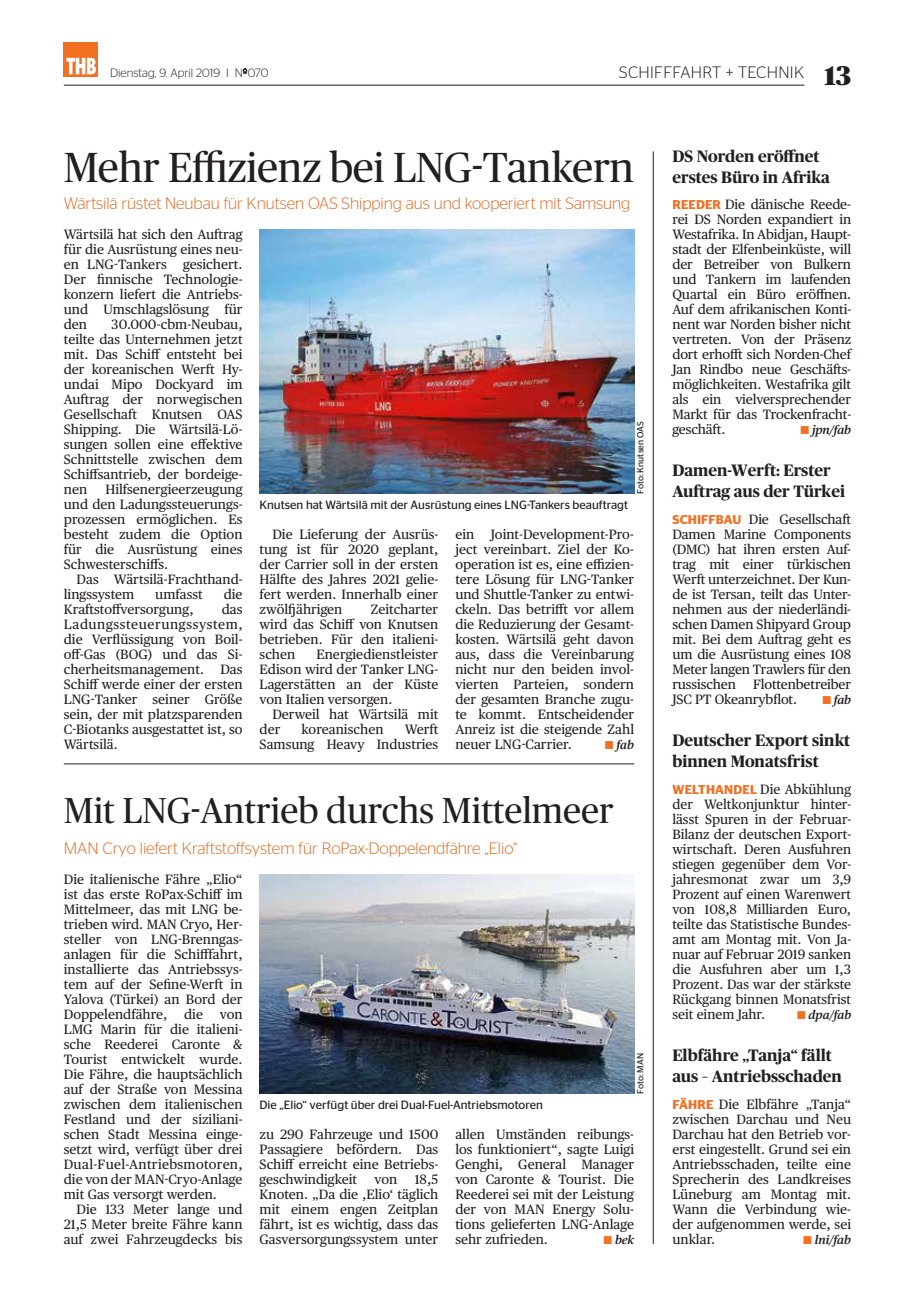
<style>
.page{position:relative;width:915px;height:1297px;background:#fff}
.page>*{position:absolute;margin:0;border:0;box-sizing:border-box;transform-origin:0 0}
.t1{font:42px "Publico Headline";letter-spacing:-.005em;color:#231f20}
.t2{font:36px "Publico Headline";color:#231f20}
.t3{font:700 16.5px/21px "Publico Headline";color:#231f20}
.t4{font:300 16.5px "Stag Sans";letter-spacing:-.005em;color:#e2681f}
.t5{font:300 16.5px "Stag Sans";letter-spacing:.02em;color:#231f20}
.t6{font:13.5px/15px "Publico Text";color:#231f20;text-align:justify}
.t7{font:12px "Stag Sans";color:#231f20}
.t8{font:italic 600 12px "Publico Text";letter-spacing:-.01em;color:#231f20}
.t9{font:300 12px "Stag Sans";color:#231f20}
.t10{font:9px "Stag Sans";color:#231f20}
.s1{font-family:"Publico Headline";font-weight:900;font-size:27px}
.s2{color:#f36f21}
.s3{font-family:"Stag Sans";font-weight:600;font-size:12.75px;color:#f36f21}
</style>
<div class="page">
<hr style="left:64px;top:85px;width:740px;height:1px;background:#231f20">
<svg style="left:243px;top:69px;width:4px;height:5px"></svg>
<div style="left:64px;top:43px;width:34px;height:34px;background:#f36f21"></div>
<svg style="left:66px;top:58px;width:30px;height:16px"></svg>
<hr style="left:652px;top:151px;width:1px;height:1093px;background:#231f20">
<img style="left:259px;top:229px;width:375px;height:265px">
<img style="left:259px;top:874px;width:375px;height:220px">
<hr style="left:64px;top:764px;width:570px;height:1px;background:#231f20">
<p class="t9" style="left:110px;top:66px;width:160px">Dienstag, 9. April 2019 I N<sup>o</sup>070</p>
<p class="t5" style="left:619px;top:63px;width:233px">SCHIFFFAHRT + TECHNIK <span class="s1">13</span></p>
<h1 class="t1" style="left:64px;top:138px;width:571px">Mehr Effizienz bei LNG-Tankern</h1>
<p class="t4" style="left:64px;top:194px;width:568px">Wärtsilä rüstet Neubau für Knutsen OAS Shipping aus und kooperiert mit Samsung</p>
<p class="t6" style="left:64px;top:226px;width:180px">Wärtsilä hat sich den Auftrag für die Ausrüstung eines neu&shy;en LNG-Tankers gesichert.<br>Der finnische Technologie&shy;konzern liefert die Antriebs&shy;und Umschlagslösung für den</p>
<p class="t6" style="left:64px;top:316px;width:180px;text-indent:48px">30.000-cbm-Neubau, teilte das Unternehmen jetzt mit. Das Schiff entsteht bei der koreanischen Werft Hy&shy;undai Mipo Dockyard im Auftrag der norwegischen Gesellschaft Knutsen OAS Shipping. Die Wärtsilä-Lö&shy;sungen sollen eine effektive Schnittstelle zwischen dem Schiffsantrieb, der bordeige&shy;nen</p>
<p class="t10" style="left:635px;top:494px;width:74px;rotate:-90deg">Foto: Knutsen OAS</p>
<p class="t6" style="left:64px;top:481px;width:180px;text-indent:41px">Hilfsenergieerzeugung und den Ladungssteuerungs&shy;prozessen ermöglichen. Es besteht zudem die Option für die Ausrüstung eines Schwesterschiffs.</p>
<p class="t6" style="left:64px;top:571px;width:180px;text-indent:13px">Das Wärtsilä-Frachthand&shy;lingssystem</p>
<p class="t7" style="left:259px;top:498px;width:370px">Knutsen hat Wärtsilä mit der Ausrüstung eines LNG-Tankers beauftragt</p>
<p class="t6" style="left:259px;top:526px;width:180px;text-indent:13px">Die Lieferung der Ausrüs&shy;tung ist für 2020 geplant, der Carrier soll in der ersten Hälfte des Jahres 2021 gelie&shy;fert werden. Innerhalb einer zwölfjährigen</p>
<p class="t6" style="left:455px;top:526px;width:180px">ein Joint-Development-Pro&shy;ject vereinbart. Ziel der Ko&shy;operation ist es, eine effizien&shy;tere Lösung für LNG-Tanker und Shuttle-Tanker zu entwi&shy;ckeln. Das betrifft vor allem die Reduzierung der Gesamt&shy;kosten. Wärtsilä geht davon aus, dass die Vereinbarung nicht nur den beiden invol&shy;vierten Parteien, sondern der gesamten Branche zugu&shy;te kommt. Entscheidender Anreiz ist die steigende Zahl neuer LNG-Carrier.</p>
<p class="t6" style="left:155px;top:586px;width:49px">umfasst</p>
<p class="t6" style="left:224px;top:586px;width:20px">die</p>
<p class="t6" style="left:64px;top:601px;width:131px">Kraftstoffversorgung,</p>
<p class="t6" style="left:259px;top:601px;width:180px;text-indent:111px">Zeitcharter wird das Schiff von Knutsen betrieben. Für den italieni&shy;schen</p>
<p class="t6" style="left:64px;top:601px;width:180px;text-indent:158px">das Ladungssteuerungssystem, die Verflüssigung von Boil&shy;off-Gas (BOG) und das Si&shy;cherheitsmanagement. Das Schiff werde einer der ersten LNG-Tanker seiner Größe sein, der mit platzsparenden C-Biotanks ausgestattet ist, so Wärtsilä.</p>
<p class="t6" style="left:259px;top:646px;width:180px;text-indent:57px">Energiedienstleister Edison wird der Tanker LNG-Lagerstätten an der Küste von Italien versorgen.</p>
<p class="t6" style="left:259px;top:706px;width:180px;text-indent:13px">Derweil hat Wärtsilä mit der</p>
<p class="t6" style="left:259px;top:721px;width:180px;text-align:right">Werft<br>Samsung Heavy Industries</p>
<p class="t6" style="left:301px;top:721px;width:83px">koreanischen</p>
<p class="t8" style="left:604px;top:735px;width:31px"><span class="s2">■</span> fab</p>
<h2 class="t2" style="left:64px;top:785px;width:551px">Mit LNG-Antrieb durchs Mittelmeer</h2>
<p class="t4" style="left:64px;top:839px;width:455px">MAN Cryo liefert Kraftstoffsystem für RoPax-Doppelendfähre „Elio“</p>
<p class="t6" style="left:64px;top:871px;width:180px">Die italienische Fähre „Elio“ ist das erste RoPax-Schiff im Mittelmeer, das mit LNG be&shy;trieben wird. MAN Cryo, Her&shy;steller von LNG-Brenngas&shy;anlagen für die Schifffahrt, installierte das Antriebssys&shy;tem auf der Sefine-Werft in Yalova (Türkei) an Bord der Doppelendfähre, die von LMG Marin für die italieni&shy;sche Reederei Caronte &amp; Tourist entwickelt wurde.<br>Die Fähre, die hauptsächlich auf der Straße von Messina zwischen dem italienischen Festland und der siziliani&shy;schen Stadt Messina einge&shy;setzt wird, verfügt über drei Dual-Fuel-Antriebsmotoren, die von der MAN-Cryo-Anlage mit Gas versorgt werden.</p>
<p class="t6" style="left:64px;top:1201px;width:180px;text-indent:13px">Die 133 Meter lange und 21,5 Meter breite Fähre kann auf zwei Fahrzeugdecks bis</p>
<p class="t10" style="left:635px;top:1094px;width:42px;rotate:-90deg">Foto: MAN</p>
<p class="t7" style="left:259px;top:1098px;width:284px">Die „Elio“ verfügt über drei Dual-Fuel-Antriebsmotoren</p>
<p class="t6" style="left:455px;top:1126px;width:180px">allen Umständen reibungs&shy;los funktioniert“, sagte Luigi Genghi, General Manager von Caronte &amp; Tourist. Die Reederei sei mit der Leistung der von MAN Energy Solu&shy;tions gelieferten LNG-Anlage sehr zufrieden.</p>
<p class="t6" style="left:259px;top:1126px;width:180px">zu 290 Fahrzeuge und 1500<br>Passagiere befördern. Das Schiff erreicht eine Betriebs&shy;geschwindigkeit</p>
<p class="t6" style="left:259px;top:1171px;width:180px;text-indent:155px">18,5<br>Knoten. „Da die ,Elio‘ täglich mit einem engen Zeitplan fährt, ist es wichtig, dass das Gasversorgungssystem unter</p>
<p class="t6" style="left:374px;top:1171px;width:24px">von</p>
<p class="t8" style="left:602px;top:1230px;width:33px"><span class="s2">■</span> bek</p>
<p class="t3" style="left:672px;top:145px;width:159px">DS Norden eröffnet erstes Büro in Afrika</p>
<p class="t6" style="left:672px;top:196px;width:180px"><span class="s3">REEDER</span> Die dänische Reede&shy;rei DS Norden expandiert in Westafrika. In Abidjan, Haupt&shy;stadt der Elfenbeinküste, will der Betreiber von Bulkern und Tankern im laufenden Quartal ein Büro eröffnen.<br>Auf dem afrikanischen Konti&shy;nent war Norden bisher nicht vertreten. Von der Präsenz dort erhofft sich Norden-Chef Jan Rindbo neue Geschäfts&shy;möglichkeiten. Westafrika gilt als ein vielversprechender Markt für das Trockenfracht&shy;geschäft.</p>
<p class="t8" style="left:799px;top:420px;width:53px"><span class="s2">■</span> jpn/fab</p>
<p class="t3" style="left:672px;top:459px;width:174px">Damen-Werft: Erster<br>Auftrag aus der Türkei</p>
<p class="t6" style="left:672px;top:511px;width:180px"><span class="s3">SCHIFFBAU</span> Die Gesellschaft Damen Marine Components (DMC) hat ihren ersten Auf&shy;trag mit einer türkischen Werft unterzeichnet. Der Kun&shy;de ist Tersan, teilt das Unter&shy;nehmen aus der niederländi&shy;schen Damen Shipyard Group mit. Bei dem Auftrag geht es um die Ausrüstung eines 108<br>Meter langen Trawlers für den russischen</p>
<p class="t6" style="left:672px;top:676px;width:180px;text-indent:81px">Flottenbetreiber<br>JSC PT Okeanrybflot.</p>
<p class="t8" style="left:821px;top:690px;width:31px"><span class="s2">■</span> fab</p>
<p class="t3" style="left:672px;top:729px;width:179px">Deutscher Export sinkt binnen Monatsfrist</p>
<p class="t6" style="left:672px;top:781px;width:180px"><span class="s3">WELTHANDEL</span> Die Abkühlung der Weltkonjunktur hinter&shy;lässt Spuren in der Februar-Bilanz der deutschen Export&shy;wirtschaft. Deren Ausfuhren stiegen gegenüber dem Vor&shy;jahresmonat zwar um 3,9<br>Prozent auf einen Warenwert von 108,8 Milliarden Euro, teilte das Statistische Bundes&shy;amt am Montag mit. Von Ja&shy;nuar auf Februar 2019 sanken die Ausfuhren aber um 1,3<br>Prozent. Das war der stärkste Rückgang binnen Monatsfrist seit einem Jahr.</p>
<p class="t8" style="left:796px;top:1005px;width:56px"><span class="s2">■</span> dpa/fab</p>
<p class="t3" style="left:672px;top:1044px;width:171px">Elbfähre „Tanja“ fällt aus – Antriebsschaden</p>
<p class="t6" style="left:672px;top:1096px;width:180px"><span class="s3">FÄHRE</span> Die Elbfähre „Tanja“ zwischen Darchau und Neu Darchau hat den Betrieb vor&shy;erst eingestellt. Grund sei ein Antriebsschaden, teilte eine Sprecherin des Landkreises Lüneburg am Montag mit.<br>Wann die Verbindung wie&shy;der aufgenommen werde, sei unklar.</p>
<p class="t8" style="left:802px;top:1230px;width:50px"><span class="s2">■</span> lni/fab</p>
</div>
